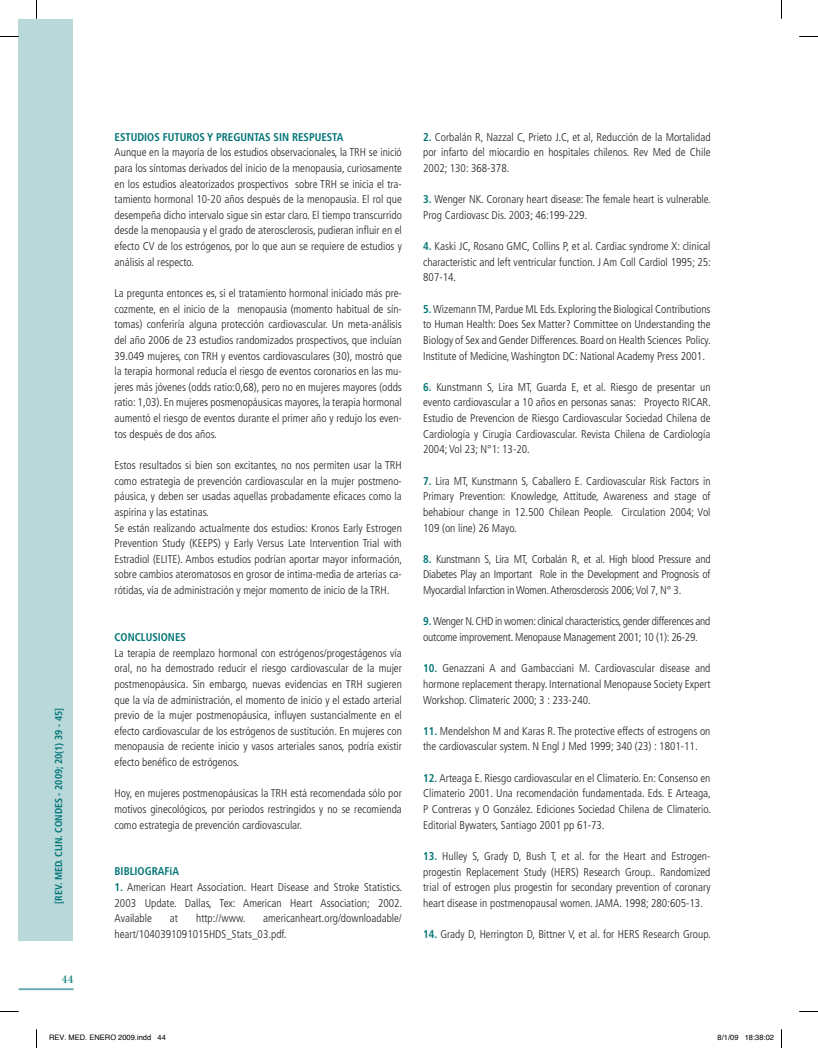
<style>
.page{position:relative;width:818px;height:1048px;background:#fff}
.page>*{position:absolute;margin:0;border:0;box-sizing:border-box;transform-origin:0 0}
.t1{font:16.25px "Filosofia Grand Caps";color:#007475;scale:1.1 1}
.t2{font:300 condensed 11.25px/15.6px "Frutiger";color:#231f20;text-align:justify}
.t3{font:300 condensed 11.25px/15.6px "Frutiger";letter-spacing:-.02em;color:#231f20}
.t4{font:700 condensed 11.25px "Frutiger";color:#007475}
.t5{font:700 condensed 10px "Frutiger";color:#007475}
.t6{font:7.5px "Helvetica";color:#000}
.s1{font-weight:700;color:#007475}
</style>
<div class="page">
<hr style="left:19px;top:988px;width:55px;height:2px;background:#63abaf">
<div style="left:19px;top:19px;width:54px;height:921px;background:#b9d8da"></div>
<svg style="left:0;top:36px;width:19px;height:1px"></svg>
<svg style="left:799px;top:36px;width:18px;height:1px"></svg>
<svg style="left:0;top:1011px;width:19px;height:1px"></svg>
<svg style="left:799px;top:1011px;width:18px;height:1px"></svg>
<svg style="left:36px;top:0;width:1px;height:19px"></svg>
<svg style="left:36px;top:1029px;width:1px;height:18px"></svg>
<p class="t5" style="left:53px;top:903px;width:197px;rotate:-90deg">[REV. MED. CLIN. CONDES - 2009; 20(1) 39 - 45]</p>
<h1 class="t1" style="left:61px;top:969px;width:13px">44</h1>
<p class="t4" style="left:114px;top:130px;width:230px">ESTUDIOS FUTUROS Y PREGUNTAS SIN RESPUESTA</p>
<p class="t2" style="left:114px;top:145px;width:289px">Aunque en la mayoría de los estudios observacionales, la TRH se inició para los síntomas derivados del inicio de la menopausia, curiosamente en los estudios aleatorizados prospectivos sobre TRH se inicia el tra&shy;tamiento hormonal 10-20 años después de la menopausia. El rol que desempeña dicho intervalo sigue sin estar claro. El tiempo transcurrido desde la menopausia y el grado de aterosclerosis, pudieran influir en el efecto CV de los estrógenos, por lo que aun se requiere de estudios y análisis al respecto.</p>
<p class="t2" style="left:114px;top:285px;width:289px">La pregunta entonces es, si el tratamiento hormonal iniciado más pre&shy;cozmente, en el inicio de la menopausia (momento habitual de sín&shy;tomas) conferiría alguna protección cardiovascular. Un meta-análisis del año 2006 de 23 estudios randomizados prospectivos, que incluían 39.049 mujeres, con TRH y eventos cardiovasculares (30), mostró que la terapia hormonal reducía el riesgo de eventos coronarios en las mu&shy;jeres más jóvenes (odds ratio:0,68), pero no en mujeres mayores (odds ratio: 1,03). En mujeres posmenopáusicas mayores, la terapia hormonal aumentó el riesgo de eventos durante el primer año y redujo los even&shy;tos después de dos años.</p>
<p class="t2" style="left:114px;top:457px;width:289px;text-align:left">Estos resultados si bien son excitantes, no nos permiten usar la TRH como estrategia de prevención cardiovascular en la mujer postmeno&shy;páusica, y deben ser usadas aquellas probadamente eficaces como la aspirina y las estatinas.<br>Se están realizando actualmente dos estudios: Kronos Early Estrogen Prevention Study (KEEPS) y Early Versus Late Intervention Trial with Estradiol (ELITE). Ambos estudios podrían aportar mayor información, sobre cambios ateromatosos en grosor de intima-media de arterias ca&shy;rótidas, vía de administración y mejor momento de inicio de la TRH.</p>
<p class="t4" style="left:114px;top:630px;width:73px">CONCLUSIONES</p>
<p class="t2" style="left:114px;top:645px;width:289px">La terapia de reemplazo hormonal con estrógenos/progestágenos vía oral, no ha demostrado reducir el riesgo cardiovascular de la mujer postmenopáusica. Sin embargo, nuevas evidencias en TRH sugieren que la vía de administración, el momento de inicio y el estado arterial previo de la mujer postmenopáusica, influyen sustancialmente en el efecto cardiovascular de los estrógenos de sustitución. En mujeres con menopausia de reciente inicio y vasos arteriales sanos, podría existir efecto benéfico de estrógenos.</p>
<p class="t2" style="left:114px;top:785px;width:288px">Hoy, en mujeres postmenopáusicas la TRH está recomendada sólo por motivos ginecológicos, por periodos restringidos y no se recomienda como estrategia de prevención cardiovascular.</p>
<p class="t4" style="left:114px;top:864px;width:66px">BIBLIOGRAFíA</p>
<p class="t2" style="left:114px;top:879px;width:289px"><span class="s1">1.</span> American Heart Association. Heart Disease and Stroke Statistics.<br>2003 Update. Dallas, Tex: American Heart Association; 2002.<br>Available</p>
<p class="t2" style="left:114px;top:910px;width:289px;text-indent:148px">americanheart.org/downloadable/ heart/1040391091015HDS_Stats_03.pdf.</p>
<p class="t2" style="left:170px;top:910px;width:10px">at</p>
<p class="t2" style="left:196px;top:910px;width:51px">http://www.</p>
<p class="t2" style="left:423px;top:129px;width:289px"><span class="s1">2.</span> Corbalán R, Nazzal C, Prieto J.C, et al, Reducción de la Mortalidad por infarto del miocardio en hospitales chilenos. Rev Med de Chile 2002; 130: 368-378.</p>
<p class="t2" style="left:423px;top:192px;width:289px"><span class="s1">3.</span> Wenger NK. Coronary heart disease: The female heart is vulnerable.<br>Prog Cardiovasc Dis. 2003; 46:199-229.</p>
<p class="t2" style="left:423px;top:238px;width:289px"><span class="s1">4.</span> Kaski JC, Rosano GMC, Collins P, et al. Cardiac syndrome X: clinical characteristic and left ventricular function. J Am Coll Cardiol 1995; 25:<br>807-14.</p>
<p class="t2" style="left:423px;top:301px;width:289px"><span class="s1">5.</span> Wizemann TM, Pardue ML Eds. Exploring the Biological Contributions to Human Health: Does Sex Matter? Committee on Understanding the Biology of Sex and Gender Differences. Board on Health Sciences Policy.<br>Institute of Medicine, Washington DC: National Academy Press 2001.</p>
<p class="t2" style="left:423px;top:379px;width:289px"><span class="s1">6.</span> Kunstmann S, Lira MT, Guarda E, et al. Riesgo de presentar un evento cardiovascular a 10 años en personas sanas: Proyecto RICAR.<br>Estudio de Prevencion de Riesgo Cardiovascular Sociedad Chilena de Cardiología y Cirugía Cardiovascular. Revista Chilena de Cardiología 2004; Vol 23; N°1: 13-20.</p>
<p class="t2" style="left:423px;top:473px;width:289px"><span class="s1">7.</span> Lira MT, Kunstmann S, Caballero E. Cardiovascular Risk Factors in Primary Prevention: Knowledge, Attitude, Awareness and stage of behabiour change in 12.500 Chilean People. Circulation 2004; Vol 109 (on line) 26 Mayo.</p>
<p class="t2" style="left:423px;top:551px;width:289px"><span class="s1">8.</span> Kunstmann S, Lira MT, Corbalán R, et al. High blood Pressure and Diabetes Play an Important Role in the Development and Prognosis of Myocardial Infarction in Women. Atherosclerosis 2006; Vol 7, N° 3.</p>
<p class="t3" style="left:423px;top:613px;width:288px"><span class="s1">9.</span> Wenger N. CHD in women: clinical characteristics, gender differences and outcome improvement. Menopause Management 2001; 10 (1): 26-29.</p>
<p class="t2" style="left:423px;top:660px;width:289px"><span class="s1">10.</span> Genazzani A and Gambacciani M. Cardiovascular disease and hormone replacement therapy. International Menopause Society Expert Workshop. Climateric 2000; 3 : 233-240.</p>
<p class="t2" style="left:423px;top:723px;width:288px"><span class="s1">11.</span> Mendelshon M and Karas R. The protective effects of estrogens on the cardiovascular system. N Engl J Med 1999; 340 (23) : 1801-11.</p>
<p class="t2" style="left:423px;top:770px;width:289px"><span class="s1">12.</span> Arteaga E. Riesgo cardiovascular en el Climaterio. En: Consenso en Climaterio 2001. Una recomendación fundamentada. Eds. E Arteaga, P Contreras y O González. Ediciones Sociedad Chilena de Climaterio.<br>Editorial Bywaters, Santiago 2001 pp 61-73.</p>
<p class="t2" style="left:423px;top:848px;width:288px"><span class="s1">13.</span> Hulley S, Grady D, Bush T, et al. for the Heart and Estrogen&shy;progestin Replacement Study (HERS) Research Group.. Randomized trial of estrogen plus progestin for secondary prevention of coronary heart disease in postmenopausal women. JAMA. 1998; 280:605-13.</p>
<p class="t2" style="left:423px;top:926px;width:289px"><span class="s1">14.</span> Grady D, Herrington D, Bittner V, et al. for HERS Research Group.</p>
<p class="t6" style="left:49px;top:1031px;width:118px">REV. MED. ENERO 2009.indd 44</p>
<p class="t6" style="left:717px;top:1031px;width:58px">8/1/09 18:38:02</p>
</div>
